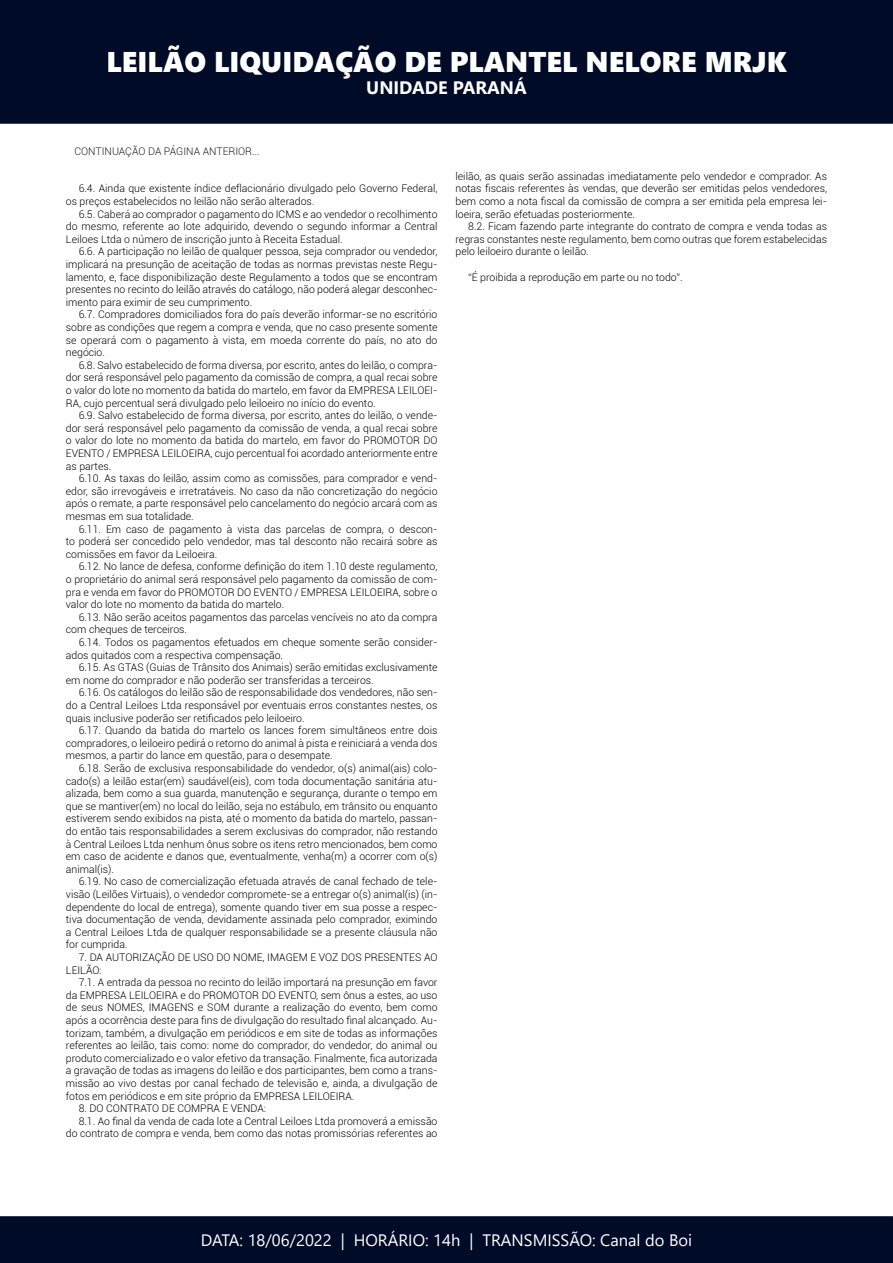
<style>
.page{position:relative;width:893px;height:1263px;background:#fff}
.page>*{position:absolute;margin:0;border:0;box-sizing:border-box;transform-origin:0 0}
.t1{font:28.5px "Segoe UI Black";color:#fff}
.t2{font:700 18px "Segoe UI";color:#fff}
.t3{font:16.5px "Segoe UI";color:#fff}
.t4{font:300 10.5px/12.6px "Roboto";color:#000;text-align:justify}
.t5{font:300 10.5px "Roboto";color:#231f20}
</style>
<div class="page">
<div style="left:0;top:1216px;width:893px;height:47px;background:#000b28;border:2px solid #000b28"></div>
<div style="left:0;top:0;width:893px;height:124px;background:#000b28;border:2px solid #000b28"></div>
<h1 class="t1" style="left:107px;top:41px;width:681px">LEILÃO LIQUIDAÇÃO DE PLANTEL NELORE MRJK</h1>
<h2 class="t2" style="left:366px;top:70px;width:162px">UNIDADE PARANÁ</h2>
<p class="t5" style="left:74px;top:144px;width:187px">CONTINUAÇÃO DA PÁGINA ANTERIOR...</p>
<p class="t4" style="left:66px;top:182px;width:373px;text-indent:13px">6.4. Ainda que existente índice deflacionário divulgado pelo Governo Federal, os preços estabelecidos no leilão não serão alterados.</p>
<p class="t4" style="left:66px;top:207px;width:373px;text-indent:13px">6.5. Caberá ao comprador o pagamento do ICMS e ao vendedor o recolhimento do mesmo, referente ao lote adquirido, devendo o segundo informar a Central Leiloes Ltda o número de inscrição junto à Receita Estadual.</p>
<p class="t4" style="left:66px;top:245px;width:373px;text-indent:13px">6.6. A participação no leilão de qualquer pessoa, seja comprador ou vendedor, implicará na presunção de aceitação de todas as normas previstas neste Regu&shy;lamento, e, face disponibilização deste Regulamento a todos que se encontram presentes no recinto do leilão através do catálogo, não poderá alegar desconhec&shy;imento para eximir de seu cumprimento.</p>
<p class="t4" style="left:66px;top:308px;width:373px;text-indent:13px">6.7. Compradores domiciliados fora do país deverão informar-se no escritório sobre as condições que regem a compra e venda, que no caso presente somente se operará com o pagamento à vista, em moeda corrente do país, no ato do negócio.</p>
<p class="t4" style="left:66px;top:358px;width:373px;text-indent:13px">6.8. Salvo estabelecido de forma diversa, por escrito, antes do leilão, o compra&shy;dor será responsável pelo pagamento da comissão de compra, a qual recai sobre o valor do lote no momento da batida do martelo, em favor da EMPRESA LEILOEI-RA, cujo percentual será divulgado pelo leiloeiro no início do evento.</p>
<p class="t4" style="left:66px;top:409px;width:373px;text-indent:13px">6.9. Salvo estabelecido de forma diversa, por escrito, antes do leilão, o vende&shy;dor será responsável pelo pagamento da comissão de venda, a qual recai sobre o valor do lote no momento da batida do martelo, em favor do PROMOTOR DO EVENTO / EMPRESA LEILOEIRA, cujo percentual foi acordado anteriormente entre as partes.</p>
<p class="t4" style="left:66px;top:472px;width:373px;text-indent:13px">6.10. As taxas do leilão, assim como as comissões, para comprador e vend&shy;edor, são irrevogáveis e irretratáveis. No caso da não concretização do negócio após o remate, a parte responsável pelo cancelamento do negócio arcará com as mesmas em sua totalidade.</p>
<p class="t4" style="left:66px;top:522px;width:373px;text-indent:13px">6.11. Em caso de pagamento à vista das parcelas de compra, o descon&shy;to poderá ser concedido pelo vendedor, mas tal desconto não recairá sobre as comissões em favor da Leiloeira.</p>
<p class="t4" style="left:66px;top:560px;width:373px;text-indent:13px">6.12. No lance de defesa, conforme definição do item 1.10 deste regulamento, o proprietário do animal será responsável pelo pagamento da comissão de com&shy;pra e venda em favor do PROMOTOR DO EVENTO / EMPRESA LEILOEIRA, sobre o valor do lote no momento da batida do martelo.</p>
<p class="t4" style="left:66px;top:610px;width:373px;text-indent:13px">6.13. Não serão aceitos pagamentos das parcelas vencíveis no ato da compra com cheques de terceiros.</p>
<p class="t4" style="left:66px;top:636px;width:373px;text-indent:13px">6.14. Todos os pagamentos efetuados em cheque somente serão consider&shy;ados quitados com a respectiva compensação.</p>
<p class="t4" style="left:66px;top:661px;width:373px;text-indent:13px">6.15. As GTAS (Guias de Trânsito dos Animais) serão emitidas exclusivamente em nome do comprador e não poderão ser transferidas a terceiros.</p>
<p class="t4" style="left:66px;top:686px;width:373px;text-indent:13px">6.16. Os catálogos do leilão são de responsabilidade dos vendedores, não sen&shy;do a Central Leiloes Ltda responsável por eventuais erros constantes nestes, os quais inclusive poderão ser retificados pelo leiloeiro.</p>
<p class="t4" style="left:66px;top:724px;width:373px;text-indent:13px">6.17. Quando da batida do martelo os lances forem simultâneos entre dois compradores, o leiloeiro pedirá o retorno do animal à pista e reiniciará a venda dos mesmos, a partir do lance em questão, para o desempate.</p>
<p class="t4" style="left:66px;top:762px;width:373px;text-indent:13px">6.18. Serão de exclusiva responsabilidade do vendedor, o(s) animal(ais) colo&shy;cado(s) a leilão estar(em) saudável(eis), com toda documentação sanitária atu&shy;alizada, bem como a sua guarda, manutenção e segurança, durante o tempo em que se mantiver(em) no local do leilão, seja no estábulo, em trânsito ou enquanto estiverem sendo exibidos na pista, até o momento da batida do martelo, passan&shy;do então tais responsabilidades a serem exclusivas do comprador, não restando à Central Leiloes Ltda nenhum ônus sobre os itens retro mencionados, bem como em caso de acidente e danos que, eventualmente, venha(m) a ocorrer com o(s) animal(is).</p>
<p class="t4" style="left:66px;top:875px;width:373px;text-indent:13px">6.19. No caso de comercialização efetuada através de canal fechado de tele&shy;visão (Leilões Virtuais), o vendedor compromete-se a entregar o(s) animal(is) (in&shy;dependente do local de entrega), somente quando tiver em sua posse a respec&shy;tiva documentação de venda, devidamente assinada pelo comprador, eximindo a Central Leiloes Ltda de qualquer responsabilidade se a presente cláusula não for cumprida.</p>
<p class="t4" style="left:66px;top:951px;width:373px;text-indent:13px">7. DA AUTORIZAÇÃO DE USO DO NOME, IMAGEM E VOZ DOS PRESENTES AO<br>LEILÃO:</p>
<p class="t4" style="left:66px;top:976px;width:373px;text-indent:13px">7.1. A entrada da pessoa no recinto do leilão importará na presunção em favor da EMPRESA LEILOEIRA e do PROMOTOR DO EVENTO, sem ônus a estes, ao uso de seus NOMES, IMAGENS e SOM durante a realização do evento, bem como após a ocorrência deste para fins de divulgação do resultado final alcançado. Au&shy;torizam, também, a divulgação em periódicos e em site de todas as informações referentes ao leilão, tais como: nome do comprador, do vendedor, do animal ou produto comercializado e o valor efetivo da transação. Finalmente, fica autorizada a gravação de todas as imagens do leilão e dos participantes, bem como a trans&shy;missão ao vivo destas por canal fechado de televisão e, ainda, a divulgação de fotos em periódicos e em site próprio da EMPRESA LEILOEIRA.</p>
<p class="t4" style="left:79px;top:1102px;width:189px">8. DO CONTRATO DE COMPRA E VENDA:</p>
<p class="t4" style="left:66px;top:1114px;width:373px;text-align:right">8.1. Ao final da venda de cada lote a Central Leiloes Ltda promoverá a emissão do contrato de compra e venda, bem como das notas promissórias referentes ao</p>
<p class="t4" style="left:455px;top:169px;width:373px">leilão, as quais serão assinadas imediatamente pelo vendedor e comprador. As notas fiscais referentes às vendas, que deverão ser emitidas pelos vendedores, bem como a nota fiscal da comissão de compra a ser emitida pela empresa lei&shy;loeira, serão efetuadas posteriormente.</p>
<p class="t4" style="left:455px;top:220px;width:373px;text-indent:13px">8.2. Ficam fazendo parte integrante do contrato de compra e venda todas as regras constantes neste regulamento, bem como outras que forem estabelecidas pelo leiloeiro durante o leilão.</p>
<p class="t4" style="left:468px;top:270px;width:216px">“É proibida a reprodução em parte ou no todo”.</p>
<h3 class="t3" style="left:201px;top:1224px;width:493px">DATA: 18/06/2022 | HORÁRIO: 14h | TRANSMISSÃO: Canal do Boi</h3>
</div>
